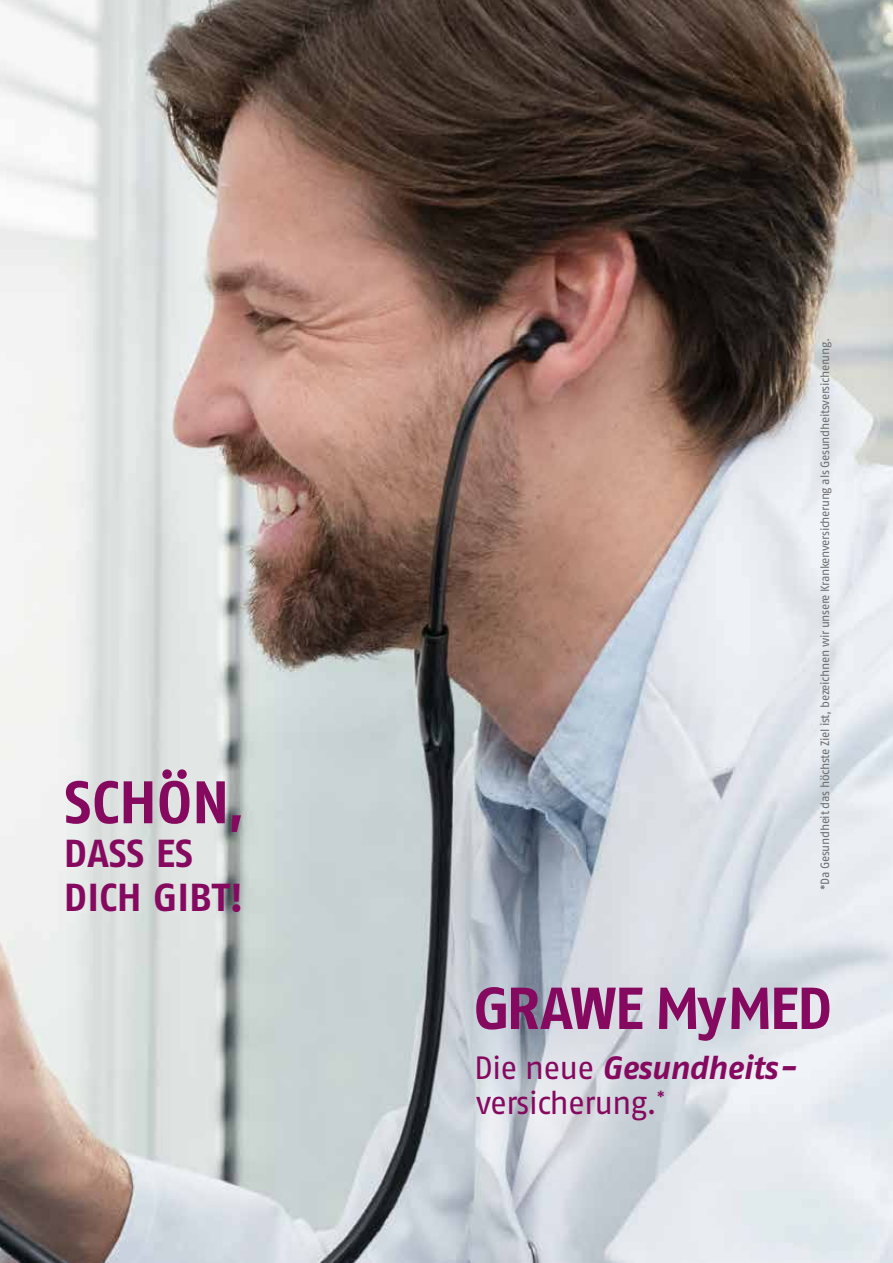
<style>
.page{position:relative;width:893px;height:1263px;background:#fff}
.page>*{position:absolute;margin:0;border:0;box-sizing:border-box;transform-origin:0 0}
.t1{font:700 59.85px "Fago Pro";color:#860960}
.t2{font:700 39px/44.1px "Fago Pro";color:#860960}
.t3{font:32.25px/35.4px "Fago Pro";letter-spacing:-.035em;color:#860960}
.t4{font:12px "Fago Pro";letter-spacing:-.035em;color:#6e6e6e}
.s1{font-size:51.3px}
.s2{font-weight:700;font-style:italic}
</style>
<div class="page">
<img style="left:0;top:0;width:893px;height:1263px">
<svg style="left:455px;top:1019px;width:177px;height:177px;background:#d1d6dd"></svg>
<svg style="left:659px;top:988px;width:170px;height:53px;background:#b586ae"></svg>
<svg style="left:476px;top:987px;width:167px;height:42px;background:#9e5a90"></svg>
<h1 class="t1" style="left:64px;top:766px;width:182px">SCHÖN<span class="s1">,</span></h1>
<h2 class="t2" style="left:64px;top:832px;width:181px">DASS ES<br>DICH GIBT!</h2>
<p class="t4" style="left:818px;top:890px;width:553px;rotate:-90deg">*Da Gesundheit das höchste Ziel ist, bezeichnen wir unsere Krankenversicherung als Gesundheitsversicherung.</p>
<h3 class="t3" style="left:474px;top:1050px;width:324px">Die neue <span class="s2">Gesundheits&shy;</span>versicherung.<sup>*</sup></h3>
</div>
